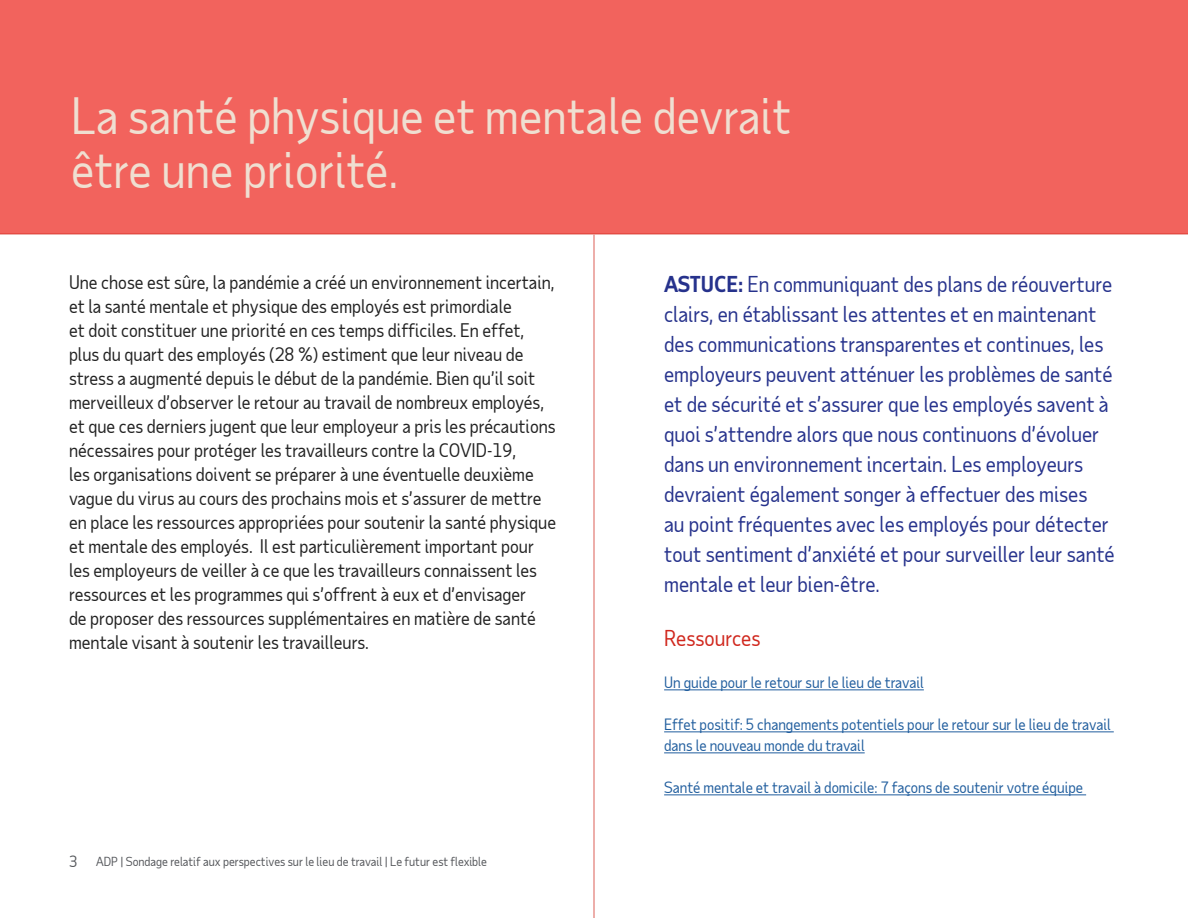
<style>
.page{position:relative;width:1188px;height:918px;background:#fff}
.page>*{position:absolute;margin:0;border:0;box-sizing:border-box;transform-origin:0 0}
.t1{font:48px/54px "Taub Sans";color:#efdfd1}
.t2{font:21px/30px "Taub Sans";color:#26328c}
.t3{font:21px "Taub Sans";color:#d0271d}
.t4{font:18px/24px "Taub Sans";color:#222}
.t5{font:15px/21px "Taub Sans";color:#215e9e}
.t6{font:15px "Taub Sans";color:#54565a}
.t7{font:12px "Taub Sans";color:#54565a}
.s1{font-weight:700}
</style>
<div class="page">
<hr style="left:593px;top:235px;width:2px;height:683px;background:#d0271d">
<hr style="left:664px;top:690px;width:260px;height:1px;background:#215e9e">
<hr style="left:664px;top:732px;width:450px;height:1px;background:#215e9e">
<hr style="left:664px;top:753px;width:201px;height:1px;background:#215e9e">
<hr style="left:664px;top:795px;width:422px;height:1px;background:#215e9e">
<div style="left:0;top:0;width:1188px;height:233px;background:#f2635d"></div>
<hr style="left:0;top:233px;width:1188px;height:2px;background:#d0271d">
<h1 class="t1" style="left:71px;top:88px;width:721px">La santé physique et mentale devrait être une priorité.</h1>
<p class="t4" style="left:69px;top:270px;width:489px">Une chose est sûre, la pandémie a créé un environnement incertain, et la santé mentale et physique des employés est primordiale<br>et doit constituer une priorité en ces temps difficiles. En effet, plus du quart des employés (28 %) estiment que leur niveau de stress a augmenté depuis le début de la pandémie. Bien qu’il soit merveilleux d’observer le retour au travail de nombreux employés, et que ces derniers jugent que leur employeur a pris les précautions nécessaires pour protéger les travailleurs contre la COVID-19,<br>les organisations doivent se préparer à une éventuelle deuxième vague du virus au cours des prochains mois et s’assurer de mettre en place les ressources appropriées pour soutenir la santé physique et mentale des employés. Il est particulièrement important pour les employeurs de veiller à ce que les travailleurs connaissent les ressources et les programmes qui s’offrent à eux et d’envisager<br>de proposer des ressources supplémentaires en matière de santé mentale visant à soutenir les travailleurs.</p>
<p class="t6" style="left:69px;top:851px;width:10px">3</p>
<p class="t7" style="left:96px;top:853px;width:392px">ADP | Sondage relatif aux perspectives sur le lieu de travail | Le futur est flexible</p>
<p class="t2" style="left:664px;top:269px;width:452px"><span class="s1">ASTUCE:</span> En communiquant des plans de réouverture clairs, en établissant les attentes et en maintenant des communications transparentes et continues, les employeurs peuvent atténuer les problèmes de santé et de sécurité et s’assurer que les employés savent à quoi s’attendre alors que nous continuons d’évoluer dans un environnement incertain. Les employeurs devraient également songer à effectuer des mises<br>au point fréquentes avec les employés pour détecter tout sentiment d’anxiété et pour surveiller leur santé mentale et leur bien-être.</p>
<p class="t3" style="left:664px;top:625px;width:98px">Ressources</p>
<p class="t5" style="left:664px;top:671px;width:261px">Un guide pour le retour sur le lieu de travail</p>
<p class="t5" style="left:664px;top:713px;width:448px">Effet positif: 5 changements potentiels pour le retour sur le lieu de travail dans le nouveau monde du travail</p>
<p class="t5" style="left:664px;top:776px;width:421px">Santé mentale et travail à domicile: 7 façons de soutenir votre équipe</p>
</div>
